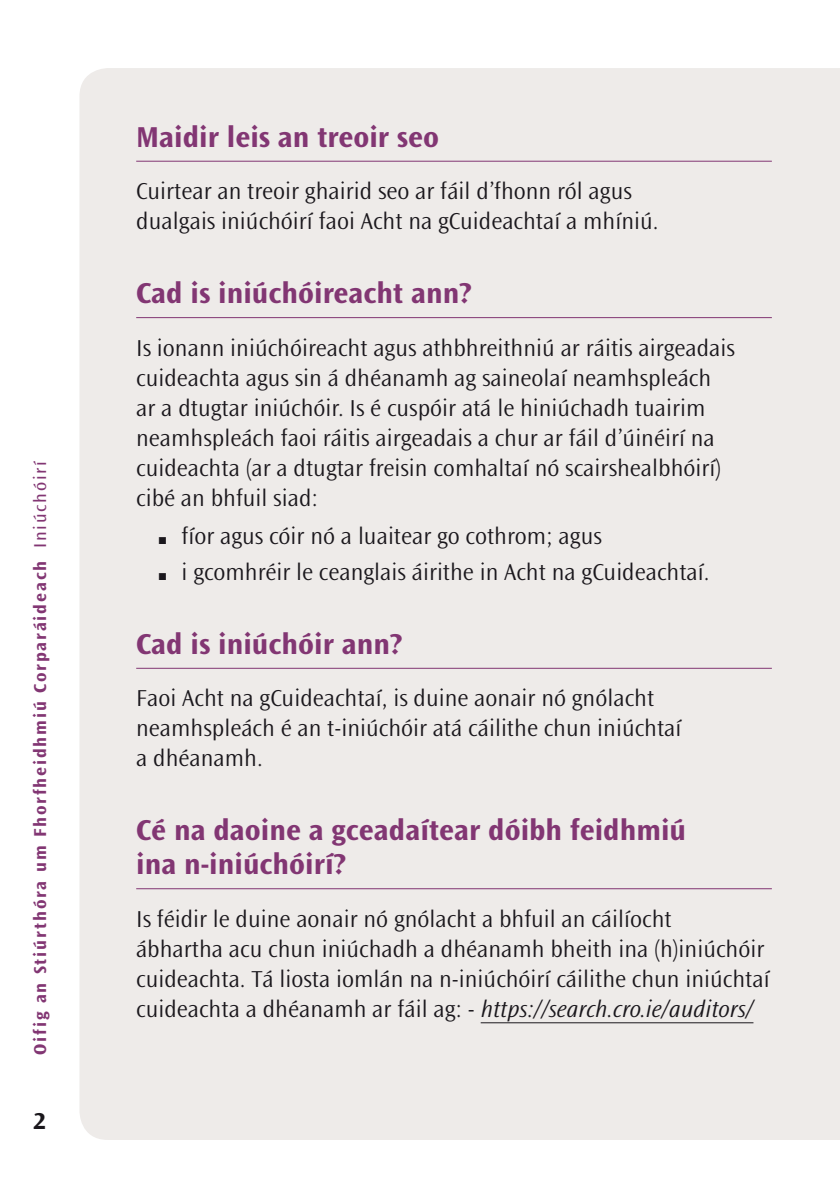
<style>
.page{position:relative;width:840px;height:1191px;background:#fff}
.page>*{position:absolute;margin:0;border:0;box-sizing:border-box;transform-origin:0 0}
.Head_0{font:700 30px/34px "Ocean Sans Std";color:#823673}
.Bodytext__3{font:300 24px/30px "Ocean Sans Std";color:#1a171c}
.Bodytext__1{font:300 24px/30px "Ocean Sans Std";color:#1a171c}
.Folio{font:700 24px "Ocean Sans Std";color:#1a171c}
.t1{font:700 18px "Ocean Sans Std";letter-spacing:.1em;color:#823673}
.s1{font-weight:400}
.s2{font-style:italic}
</style>
<div class="page">
<svg style="left:839px;top:68px;width:1px;height:1072px"></svg>
<div style="left:79px;top:68px;width:760px;height:1072px;background:#eeebe9"></div>
<hr style="left:136px;top:161px;width:635px;height:1px;background:#823673">
<hr style="left:136px;top:317px;width:635px;height:1px;background:#823673">
<hr style="left:136px;top:668px;width:635px;height:1px;background:#823673">
<hr style="left:136px;top:888px;width:635px;height:1px;background:#823673">
<hr style="left:480px;top:1022px;width:273px;height:1px;background:#1a171c">
<p class="t1" style="left:30px;top:1054px;width:595px;rotate:-90deg">Oifig an Stiúrthóra um Fhorfheidhmiú Corparáideach <span class="s1">Iniúchóirí</span></p>
<p class="Folio" style="left:33px;top:1107px;width:14px">2</p>
<p class="Head_0" style="left:136px;top:120px;width:304px">Maidir leis an treoir seo</p>
<p class="Bodytext__3" style="left:136px;top:177px;width:523px">Cuirtear an treoir ghairid seo ar fáil d’fhonn ról agus dualgais iniúchóirí faoi Acht na gCuideachtaí a mhíniú.</p>
<p class="Head_0" style="left:136px;top:276px;width:337px">Cad is iniúchóireacht ann?</p>
<p class="Bodytext__1" style="left:136px;top:333px;width:600px">Is ionann iniúchóireacht agus athbhreithniú ar ráitis airgeadais cuideachta agus sin á dhéanamh ag saineolaí neamhspleách ar a dtugtar iniúchóir. Is é cuspóir atá le hiniúchadh tuairim neamhspleách faoi ráitis airgeadais a chur ar fáil d’úinéirí na cuideachta (ar a dtugtar freisin comhaltaí nó scairshealbhóirí) cibé an bhfuil siad:</p>
<p class="Bodytext__1" style="left:159px;top:521px;width:444px">■ fíor agus cóir nó a luaitear go cothrom; agus</p>
<p class="Bodytext__1" style="left:159px;top:557px;width:552px">■ i gcomhréir le ceanglais áirithe in Acht na gCuideachtaí.</p>
<p class="Head_0" style="left:136px;top:627px;width:267px">Cad is iniúchóir ann?</p>
<p class="Bodytext__3" style="left:136px;top:683px;width:546px">Faoi Acht na gCuideachtaí, is duine aonair nó gnólacht neamhspleách é an t-iniúchóir atá cáilithe chun iniúchtaí a dhéanamh.</p>
<p class="Head_0" style="left:136px;top:813px;width:551px">Cé na daoine a gceadaítear dóibh feidhmiú ina n-iniúchóirí?</p>
<p class="Bodytext__3" style="left:136px;top:904px;width:634px">Is féidir le duine aonair nó gnólacht a bhfuil an cáilíocht<br>ábhartha acu chun iniúchadh a dhéanamh bheith ina (h)iniúchóir cuideachta. Tá liosta iomlán na n-iniúchóirí cáilithe chun iniúchtaí cuideachta a dhéanamh ar fáil ag: - <span class="s2">https://search.cro.ie/auditors/</span></p>
</div>
